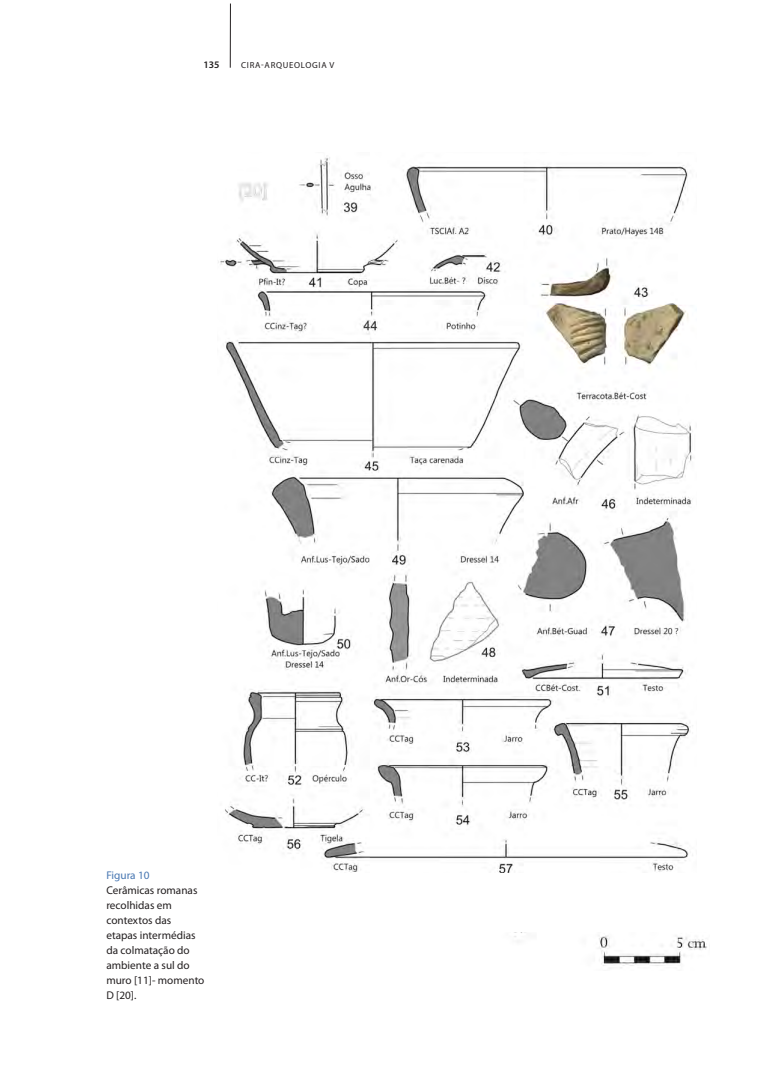
<style>
.page{position:relative;width:780px;height:1088px;background:#fff}
.page>*{position:absolute;margin:0;border:0;box-sizing:border-box;transform-origin:0 0}
.legenda{font:11.25px/15px "Myriad Pro";color:#231f20}
.legenda-2{font:11.25px "Myriad Pro";color:#4877b2}
.t1{font:600 10px "Myriad Pro";color:#231f20}
.t2{font:8.75px "Myriad Pro";letter-spacing:.08em;color:#231f20}
</style>
<div class="page">
<hr style="left:230px;top:4px;width:1px;height:64px;background:#231f20">
<img style="left:218px;top:157px;width:475px;height:716px">
<img style="left:514px;top:935px;width:193px;height:33px">
<p class="t1" style="left:203px;top:58px;width:18px">135</p>
<p class="t2" style="left:241px;top:59px;width:95px">CIRA-ARQUEOLOGIA V</p>
<p class="legenda-2" style="left:106px;top:869px;width:45px">Figura 10</p>
<p class="legenda" style="left:106px;top:883px;width:100px">Cerâmicas romanas recolhidas em contextos das etapas intermédias da colmatação do ambiente a sul do muro [11]- momento<br>D [20].</p>
</div>
